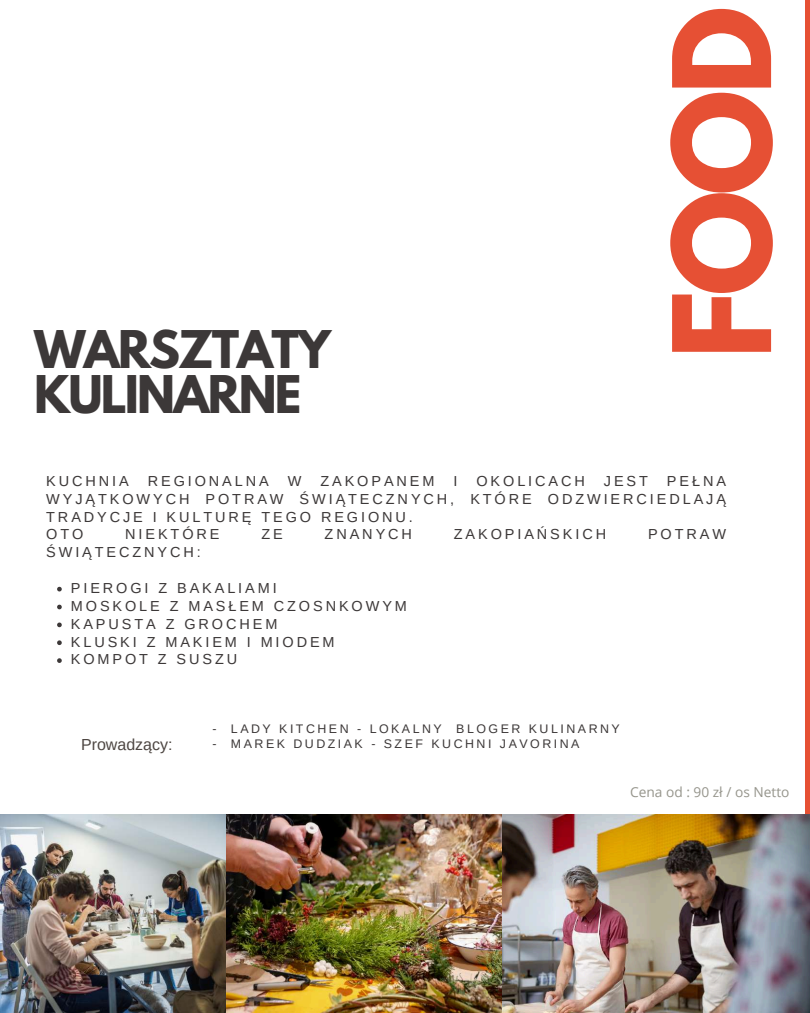
<style>
.page{position:relative;width:810px;height:1013px;background:#fff}
.page>*{position:absolute;margin:0;border:0;box-sizing:border-box;transform-origin:0 0}
.t1{font:700 120px "League Spartan";color:#e65034}
.t2{font:700 46px/45px "League Spartan";letter-spacing:-.04em;color:#3c3838}
.t3{font:16px "Arimo";color:#4d4642}
.t4{font:14.5px/17.9px "Arimo";letter-spacing:.2em;color:#3c3838}
.t5{font:13.7px "Open Sans";color:#96958c}
.t6{font:12.4px "Arimo";letter-spacing:.2em;color:#3c3838}
</style>
<div class="page">
<div style="left:805px;top:0;width:5px;height:1012px;background:#e65034"></div>
<img style="left:0;top:814px;width:810px;height:198px">
<svg style="left:57px;top:587px;width:5px;height:4px"></svg>
<svg style="left:57px;top:604px;width:5px;height:5px"></svg>
<svg style="left:57px;top:622px;width:5px;height:5px"></svg>
<svg style="left:57px;top:640px;width:5px;height:5px"></svg>
<svg style="left:57px;top:658px;width:5px;height:5px"></svg>
<h2 class="t2" style="left:34px;top:332px;width:298px">WARSZTATY<br>KULINARNE</h2>
<h1 class="t1" style="left:663px;top:359px;width:354px;rotate:-90deg">FOOD</h1>
<p class="t4" style="left:46px;top:472px;width:84px">KUCHNIA</p>
<p class="t4" style="left:148px;top:472px;width:123px">REGIONALNA</p>
<p class="t4" style="left:288px;top:472px;width:15px">W</p>
<p class="t4" style="left:320px;top:472px;width:116px">ZAKOPANEM</p>
<p class="t4" style="left:454px;top:472px;width:6px">I</p>
<p class="t4" style="left:476px;top:472px;width:110px">OKOLICACH</p>
<p class="t4" style="left:604px;top:472px;width:46px">JEST</p>
<p class="t4" style="left:46px;top:472px;width:681px;text-indent:621px">PEŁNA<br>WYJĄTKOWYCH POTRAW ŚWIĄTECZNYCH, KTÓRE ODZWIERCIEDLAJĄ<br>TRADYCJE I KULTURĘ TEGO REGIONU.<br>OTO</p>
<p class="t4" style="left:125px;top:525px;width:96px">NIEKTÓRE</p>
<p class="t4" style="left:261px;top:525px;width:23px">ZE</p>
<p class="t4" style="left:325px;top:525px;width:89px">ZNANYCH</p>
<p class="t4" style="left:454px;top:525px;width:154px">ZAKOPIAŃSKICH</p>
<p class="t4" style="left:648px;top:525px;width:80px">POTRAW</p>
<p class="t4" style="left:46px;top:543px;width:156px">ŚWIĄTECZNYCH:</p>
<p class="t4" style="left:71px;top:579px;width:338px">PIEROGI Z BAKALIAMI<br>MOSKOLE Z MASŁEM CZOSNKOWYM<br>KAPUSTA Z GROCHEM<br>KLUSKI Z MAKIEM I MIODEM<br>KOMPOT Z SUSZU</p>
<p class="t3" style="left:81px;top:736px;width:93px">Prowadzący:</p>
<p class="t6" style="left:212px;top:721px;width:409px">- LADY KITCHEN - LOKALNY BLOGER KULINARNY</p>
<p class="t6" style="left:212px;top:737px;width:369px">- MAREK DUDZIAK - SZEF KUCHNI JAVORINA</p>
<p class="t5" style="left:630px;top:782px;width:161px">Cena od : 90 zł / os Netto</p>
</div>
